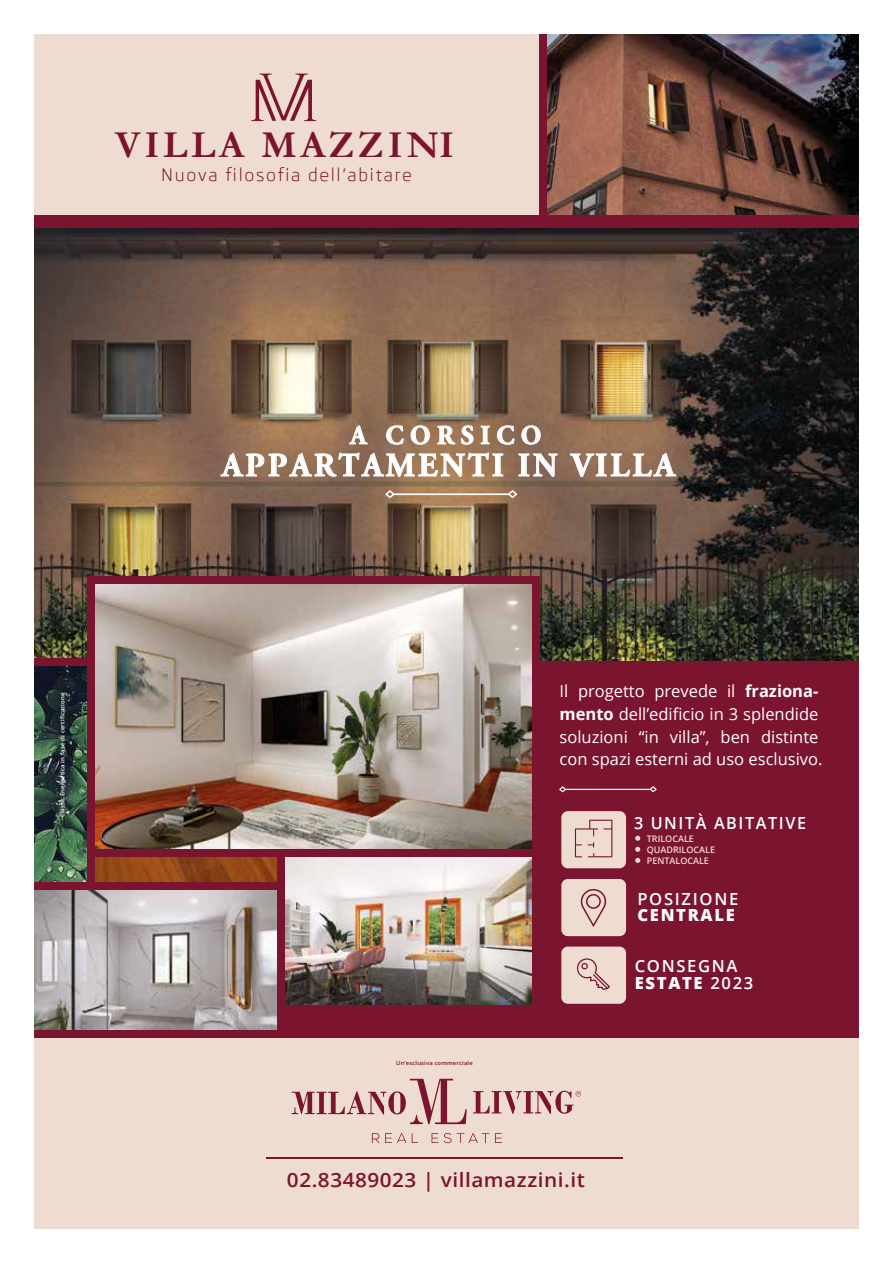
<style>
.page{position:relative;width:893px;height:1263px;background:#fff}
.page>*{position:absolute;margin:0;border:0;box-sizing:border-box;transform-origin:0 0}
.t1{font:700 38.4px "Garamond";letter-spacing:.1em;color:#7b142e}
.t2{font:700 33.3px "Adobe Garamond Pro";letter-spacing:.1em;color:#fff}
.t3{font:700 26.85px "Adobe Garamond Pro";letter-spacing:.25em;color:#fff}
.t4{font:600 19.65px "Open Sans";letter-spacing:.025em;color:#7b142e;scale:1.06 1}
.t5{font:17.4px "Skoda Pro";letter-spacing:.1em;color:#7b142e}
.t6{font:600 16.65px/16.4px "Open Sans";letter-spacing:.1em;color:#fff}
.t7{font:800 16.65px "Open Sans";letter-spacing:.1em;color:#fff}
.t8{font:16.5px/22.6px "Open Sans";color:#fff}
.t9{font:600 9px/11.2px "Open Sans";color:#efdcd1}
.t10{font:600 5.7px "Open Sans";letter-spacing:.025em;color:#fff;scale:1.06 1}
.t11{font:600 5.55px "Open Sans";letter-spacing:.025em;color:#7b142e;scale:1.06 1}
.s1{font-weight:700}
.s2{font-weight:800}
</style>
<div class="page">
<div style="left:34px;top:641px;width:825px;height:391px;background:#7b142e"></div>
<img style="left:34px;top:666px;width:53px;height:216px">
<img style="left:95px;top:857px;width:182px;height:25px">
<div style="left:34px;top:34px;width:825px;height:213px;background:#efdcd1"></div>
<img style="left:34px;top:227px;width:825px;height:434px">
<div style="left:34px;top:1036px;width:825px;height:193px;background:#efdcd1"></div>
<svg style="left:372px;top:1133px;width:34px;height:10px"></svg>
<svg style="left:412px;top:1133px;width:6px;height:10px"></svg>
<svg style="left:432px;top:1133px;width:6px;height:10px"></svg>
<svg style="left:444px;top:1133px;width:45px;height:10px"></svg>
<svg style="left:495px;top:1133px;width:7px;height:10px"></svg>
<svg style="left:292px;top:1079px;width:175px;height:45px"></svg>
<svg style="left:473px;top:1091px;width:108px;height:23px"></svg>
<hr style="left:266px;top:1157px;width:356px;height:1px;background:#7b142e">
<svg style="left:570px;top:453px;width:106px;height:24px;background:#a58975"></svg>
<svg style="left:221px;top:425px;width:336px;height:52px;background:#a3846c"></svg>
<svg style="left:251px;top:74px;width:65px;height:47px"></svg>
<img style="left:95px;top:584px;width:437px;height:265px">
<div style="left:561px;top:811px;width:65px;height:57px;background:#efdcd1;border-radius:7px"></div>
<img style="left:34px;top:890px;width:243px;height:140px">
<div style="left:561px;top:879px;width:65px;height:57px;background:#efdcd1;border-radius:7px"></div>
<img style="left:285px;top:857px;width:247px;height:147px">
<div style="left:561px;top:946px;width:65px;height:58px;background:#efdcd1;border-radius:7px"></div>
<svg style="left:635px;top:836px;width:5px;height:5px"></svg>
<svg style="left:635px;top:847px;width:5px;height:5px"></svg>
<svg style="left:635px;top:858px;width:5px;height:5px"></svg>
<svg style="left:575px;top:820px;width:37px;height:37px"></svg>
<svg style="left:580px;top:889px;width:27px;height:38px"></svg>
<svg style="left:385px;top:490px;width:133px;height:8px"></svg>
<svg style="left:559px;top:786px;width:98px;height:6px"></svg>
<img style="left:547px;top:34px;width:312px;height:181px">
<div style="left:34px;top:215px;width:825px;height:12px;background:#7b142e"></div>
<div style="left:90px;top:576px;width:449px;height:8px;background:#7b142e"></div>
<div style="left:87px;top:576px;width:8px;height:307px;background:#7b142e"></div>
<div style="left:532px;top:576px;width:8px;height:430px;background:#7b142e"></div>
<div style="left:539px;top:34px;width:8px;height:188px;background:#7b142e"></div>
<div style="left:34px;top:1030px;width:825px;height:7px;background:#7b142e"></div>
<div style="left:34px;top:658px;width:55px;height:7px;background:#7b142e"></div>
<svg style="left:576px;top:958px;width:34px;height:32px"></svg>
<h1 class="t1" style="left:115px;top:119px;width:341px">VILLA MAZZINI</h1>
<p class="t5" style="left:161px;top:164px;width:252px">Nuova filosofia dell’abitare</p>
<p class="t10" style="left:58px;top:817px;width:119px;rotate:-90deg">Classe Energetica in fase di certificazione</p>
<h3 class="t3" style="left:350px;top:420px;width:193px">A CORSICO</h3>
<h2 class="t2" style="left:222px;top:446px;width:454px">APPARTAMENTI IN VILLA</h2>
<p class="t8" style="left:560px;top:680px;width:264px">Il progetto prevede il <span class="s1">fraziona&shy;mento</span> dell’edificio in 3 splendide soluzioni “in villa”, ben distinte con spazi esterni ad uso esclusivo.</p>
<p class="t11" style="left:396px;top:1059px;width:74px">Un’esclusiva commerciale</p>
<p class="t4" style="left:287px;top:1167px;width:282px">02.83489023 | villamazzini.it</p>
<p class="t6" style="left:634px;top:815px;width:174px">3 UNITÀ ABITATIVE</p>
<p class="t9" style="left:647px;top:832px;width:70px">TRILOCALE<br>QUADRILOCALE<br>PENTALOCALE</p>
<p class="t6" style="left:637px;top:890px;width:102px">POSIZIONE</p>
<p class="t7" style="left:637px;top:902px;width:99px">CENTRALE</p>
<p class="t6" style="left:635px;top:957px;width:120px">CONSEGNA<br><span class="s2">ESTATE</span> 2023</p>
</div>
